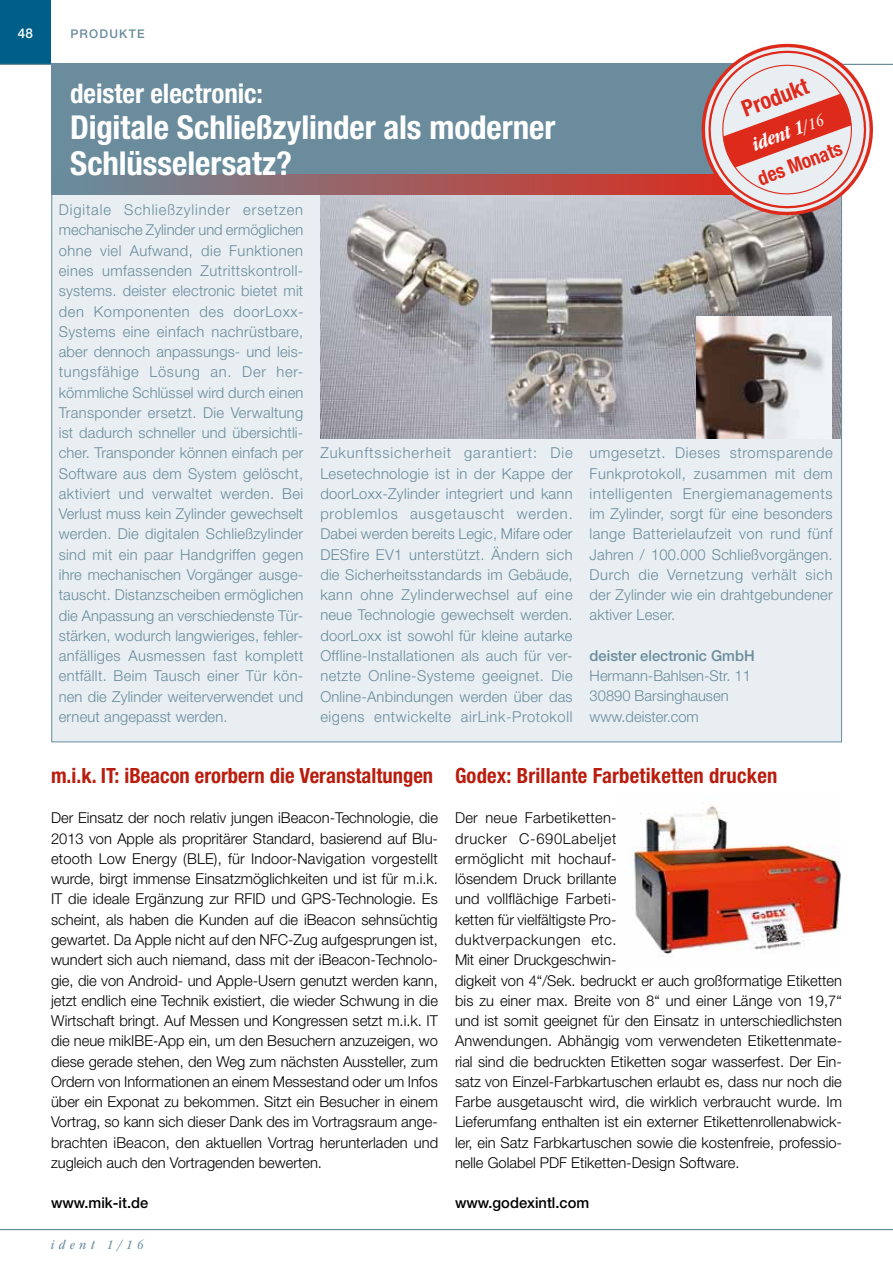
<style>
.page{position:relative;width:893px;height:1263px;background:#fff}
.page>*{position:absolute;margin:0;border:0;box-sizing:border-box;transform-origin:0 0}
.t1{font:700 condensed 33px/36px "Helvetica Neue LT Std";letter-spacing:-.005em;color:#fff}
.t2{font:700 condensed 27px "Helvetica Neue LT Std";color:#fff}
.t3{font:700 condensed 22.8px "Helvetica Neue LT Std";color:#dd2a1b}
.t4{font:700 condensed 21px "Helvetica Neue LT Std";color:#b91d0e}
.t5{font:700 condensed 19.95px "Helvetica Neue LT Std";color:#dd2a1b}
.t6{font:italic 700 condensed 19.95px "ITC Garamond Std";color:#fff}
.t7{font:300 15px/20.2px "Helvetica Neue LT Std";color:#000;text-align:justify}
.t8{font:300 15px/20.2px "Helvetica Neue LT Std";letter-spacing:.01em;color:#6a8c9c;text-align:justify}
.t9{font:500 15px "Helvetica Neue LT Std";color:#000}
.t10{font:500 15px "Helvetica Neue LT Std";color:#6a8c9c}
.t11{font:italic condensed 13.5px "ITC Garamond Std";letter-spacing:.35em;color:#6a8c9c}
.t12{font:500 13.5px "Helvetica Neue LT Std";color:#fff}
.t13{font:500 12px "Helvetica Neue LT Std";letter-spacing:.1em;color:#6a8c9c}
.s1{font-weight:400;font-size:16.5px}
</style>
<div class="page">
<div style="left:51px;top:175px;width:791px;height:567px;background:#e8eef2"></div>
<img style="left:320px;top:195px;width:520px;height:243px">
<div style="left:51px;top:64px;width:791px;height:131px;background:#6a8c9c"></div>
<svg style="left:128px;top:175px;width:560px;height:20px;background:#a15b5c"></svg>
<img style="left:697px;top:317px;width:135px;height:121px">
<img style="left:631px;top:804px;width:210px;height:153px">
<div style="left:0;top:0;width:51px;height:64px;background:#005f88"></div>
<hr style="left:0;top:64px;width:893px;height:1px;background:#6a8c9c">
<hr style="left:0;top:1229px;width:893px;height:1px;background:#6a8c9c">
<svg style="left:688px;top:43px;width:194px;height:186px"></svg>
<p class="t12" style="left:18px;top:25px;width:17px">48</p>
<p class="t13" style="left:70px;top:27px;width:76px">produ kte</p>
<h2 class="t2" style="left:70px;top:77px;width:194px">deister electronic:</h2>
<h1 class="t1" style="left:70px;top:109px;width:487px">Digitale Schließzylinder als moderner<br>Schlüsselersatz?</h1>
<h3 class="t3" style="left:738px;top:97px;width:71px;rotate:-21deg">Produkt</h3>
<h3 class="t5" style="left:754px;top:168px;width:90px;rotate:-21deg">des Monats</h3>
<h3 class="t6" style="left:749px;top:135px;width:76px;rotate:-21deg">ident 1<span class="s1">/16</span></h3>
<p class="t8" style="left:59px;top:199px;width:246px">Digitale Schließzylinder ersetzen mechanische Zylinder und ermöglichen ohne viel Aufwand, die Funktionen eines umfassenden Zutrittskontroll&shy;systems. deister electronic bietet mit den Komponenten des doorLoxx-Systems eine einfach nachrüstbare, aber dennoch anpassungs- und leis&shy;tungsfähige Lösung an. Der her&shy;kömmliche Schlüssel wird durch einen Transponder ersetzt. Die Verwaltung ist dadurch schneller und übersichtli&shy;cher. Transponder können einfach per Software aus dem System gelöscht, aktiviert und verwaltet werden. Bei Verlust muss kein Zylinder gewechselt werden. Die digitalen Schließzylinder sind mit ein paar Handgriffen gegen ihre mechanischen Vorgänger ausge&shy;tauscht. Distanzscheiben ermöglichen die Anpassung an verschiedenste Tür&shy;stärken, wodurch langwieriges, fehler&shy;anfälliges Ausmessen fast komplett entfällt. Beim Tausch einer Tür kön&shy;nen die Zylinder weiterverwendet und erneut angepasst werden.</p>
<p class="t8" style="left:320px;top:442px;width:254px">Zukunftssicherheit garantiert: Die Lesetechnologie ist in der Kappe der doorLoxx-Zylinder integriert und kann problemlos ausgetauscht werden.<br>Dabei werden bereits Legic, Mifare oder DESfire EV1 unterstützt. Ändern sich die Sicherheitsstandards im Gebäude, kann ohne Zylinderwechsel auf eine neue Technologie gewechselt werden. doorLoxx ist sowohl für kleine autarke Offline-Installationen als auch für ver&shy;netzte Online-Systeme geeignet. Die Online-Anbindungen werden über das eigens entwickelte airLink-Protokoll</p>
<p class="t8" style="left:590px;top:442px;width:245px">umgesetzt. Dieses stromsparende Funkprotokoll, zusammen mit dem intelligenten Energiemanagements im Zylinder, sorgt für eine besonders lange Batterielaufzeit von rund fünf Jahren / 100.000 Schließvorgängen.<br>Durch die Vernetzung verhält sich der Zylinder wie ein drahtgebundener aktiver Leser.</p>
<p class="t10" style="left:590px;top:647px;width:164px">deister electronic GmbH</p>
<p class="t8" style="left:590px;top:665px;width:163px;text-align:left">Hermann-Bahlsen-Str. 11<br>30890 Barsinghausen www.deister.com</p>
<h3 class="t4" style="left:51px;top:763px;width:384px">m.i.k. IT: iBeacon erorbern die Veranstaltungen</h3>
<p class="t7" style="left:51px;top:808px;width:389px">Der Einsatz der noch relativ jungen iBeacon-Technologie, die 2013 von Apple als propritärer Standard, basierend auf Blu&shy;etooth Low Energy (BLE), für Indoor-Navigation vorgestellt wurde, birgt immense Einsatzmöglichkeiten und ist für m.i.k.<br>IT die ideale Ergänzung zur RFID und GPS-Technologie. Es scheint, als haben die Kunden auf die iBeacon sehnsüchtig gewartet. Da Apple nicht auf den NFC-Zug aufgesprungen ist, wundert sich auch niemand, dass mit der iBeacon-Technolo&shy;gie, die von Android- und Apple-Usern genutzt werden kann, jetzt endlich eine Technik existiert, die wieder Schwung in die Wirtschaft bringt. Auf Messen und Kongressen setzt m.i.k. IT die neue mikIBE-App ein, um den Besuchern anzuzeigen, wo diese gerade stehen, den Weg zum nächsten Aussteller, zum Ordern von Informationen an einem Messestand oder um Infos über ein Exponat zu bekommen. Sitzt ein Besucher in einem Vortrag, so kann sich dieser Dank des im Vortragsraum ange&shy;brachten iBeacon, den aktuellen Vortrag herunterladen und zugleich auch den Vortragenden bewerten.</p>
<p class="t9" style="left:51px;top:1194px;width:99px">www.mik-it.de</p>
<p class="t11" style="left:51px;top:1237px;width:94px">ident 1/16</p>
<h3 class="t4" style="left:455px;top:763px;width:324px">Godex: Brillante Farbetiketten drucken</h3>
<p class="t7" style="left:455px;top:808px;width:389px;text-align:left">Der neue Farbetiketten-<br>drucker C-690Labeljet<br>ermöglicht mit hochauf-<br>lösendem Druck brillante<br>und vollflächige Farbeti-<br>ketten für vielfältigste Pro-<br>duktverpackungen etc.<br>Mit einer Druckgeschwin-<br>digkeit von 4“/Sek. bedruckt er auch großformatige Etiketten bis zu einer max. Breite von 8“ und einer Länge von 19,7“ und ist somit geeignet für den Einsatz in unterschiedlichsten Anwendungen. Abhängig vom verwendeten Etikettenmate&shy;rial sind die bedruckten Etiketten sogar wasserfest. Der Ein&shy;satz von Einzel-Farbkartuschen erlaubt es, dass nur noch die Farbe ausgetauscht wird, die wirklich verbraucht wurde. Im Lieferumfang enthalten ist ein externer Etikettenrollenabwick&shy;ler, ein Satz Farbkartuschen sowie die kostenfreie, professio&shy;nelle Golabel PDF Etiketten-Design Software.</p>
<p class="t9" style="left:455px;top:1194px;width:136px">www.godexintl.com</p>
</div>
